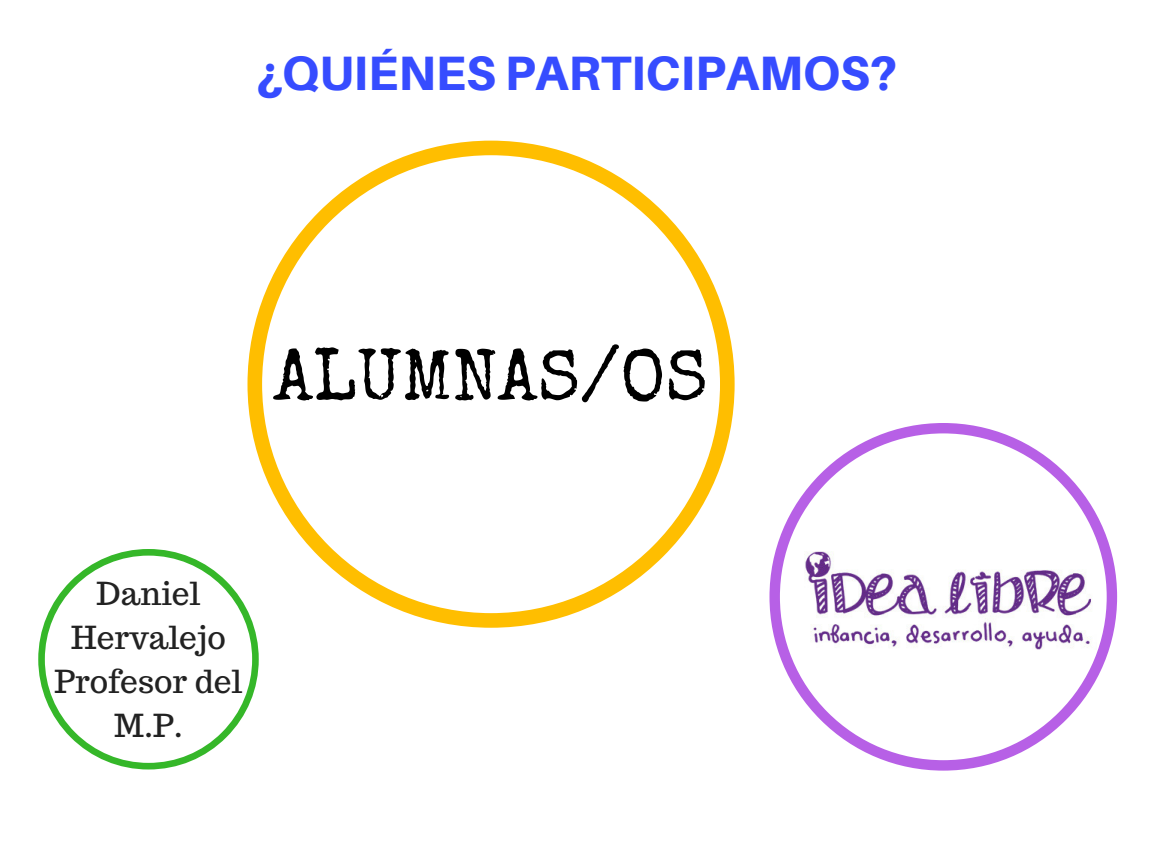
<style>
.page{position:relative;width:1152px;height:864px;background:#fff}
.page>*{position:absolute;margin:0;border:0;box-sizing:border-box;transform-origin:0 0}
.t1{font:72.45px "Special Elite";color:#000}
.t2{font:800 48.3px "Aileron";color:#364cff}
.t3{font:31.65px/43.8px "Trocchi";color:#222;text-align:center}
</style>
<div class="page">
<svg style="left:38px;top:549px;width:221px;height:220px"></svg>
<svg style="left:248px;top:141px;width:487px;height:487px"></svg>
<svg style="left:770px;top:423px;width:347px;height:348px"></svg>
<img style="left:792px;top:546px;width:305px;height:103px">
<h2 class="t2" style="left:256px;top:43px;width:643px">¿QUIÉNES PARTICIPAMOS?</h2>
<h1 class="t1" style="left:273px;top:348px;width:436px">ALUMNAS/OS</h1>
<p class="t3" style="left:54px;top:572px;width:190px">Daniel<br>Hervalejo<br>Profesor del<br>M.P.</p>
</div>
